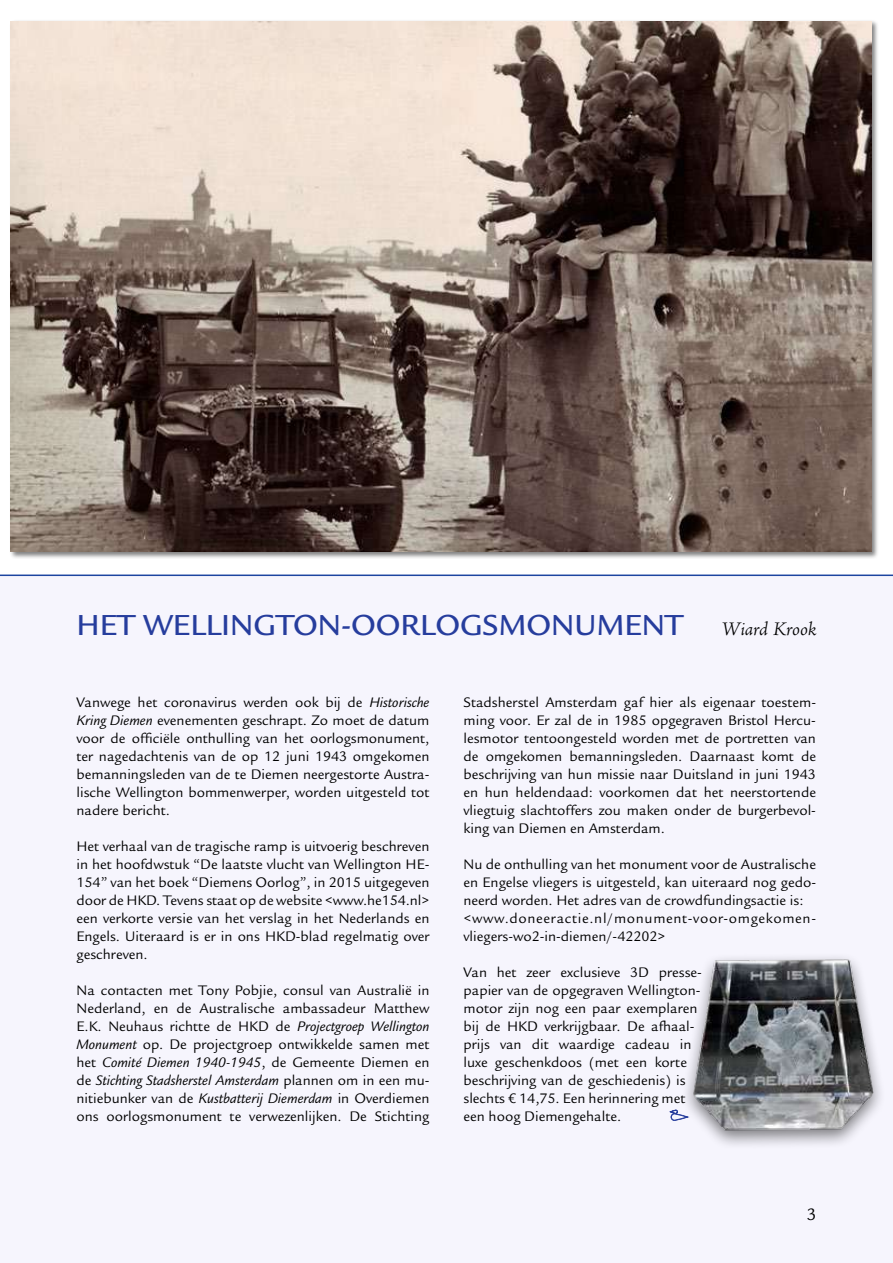
<style>
.page{position:relative;width:893px;height:1263px;background:#fff}
.page>*{position:absolute;margin:0;border:0;box-sizing:border-box;transform-origin:0 0}
.t1{font:500 31.5px "Legacy Sans Std";color:#263d9d}
.t2{font:18px "Legacy Sans Std";color:#000}
.t3{font:15px/18px "Legacy Sans Std";color:#000;text-align:justify}
.s1{font-family:"Adobe Jenson Pro";font-weight:300;font-style:italic;font-size:19.5px;color:#000}
.s2{font-style:italic}
</style>
<div class="page">
<div style="left:9px;top:20px;width:870px;height:539px;background:#000;opacity:.5"></div>
<img style="left:11px;top:21px;width:861px;height:531px">
<div style="left:0;top:576px;width:893px;height:687px;background:#f6f5fd"></div>
<div style="left:671px;top:1113px;width:17px;height:8px;border:1px solid #263d9d;border-radius:3px"></div>
<div style="left:671px;top:1114px;width:16px;height:6px;border:1px solid #263d9d;border-radius:3px"></div>
<svg style="left:670px;top:1110px;width:8px;height:4px"></svg>
<hr style="left:0;top:574px;width:893px;height:2px;background:#1d45a0">
<div style="left:680px;top:952px;width:206px;height:198px;background:#000;opacity:.5"></div>
<img style="left:679px;top:952px;width:207px;height:186px">
<h1 class="t1" style="left:77px;top:607px;width:741px">HET WELLINGTON-OORLOGSMONUMENT <span class="s1">Wiard Krook</span></h1>
<p class="t3" style="left:77px;top:693px;width:354px">Vanwege het coronavirus werden ook bij de <span class="s2">Historische Kring Diemen</span> evenementen geschrapt. Zo moet de datum voor de officiële onthulling van het oorlogsmonument, ter nagedachtenis van de op 12 juni 1943 omgekomen bemanningsleden van de te Diemen neergestorte Austra&shy;lische Wellington bommenwerper, worden uitgesteld tot nadere bericht.</p>
<p class="t3" style="left:77px;top:837px;width:354px">Het verhaal van de tragische ramp is uitvoerig beschreven in het hoofdwstuk “De laatste vlucht van Wellington HE-154” van het boek “Diemens Oorlog”, in 2015 uitgegeven door de HKD. Tevens staat op de website &lt;www.he154.nl&gt; een verkorte versie van het verslag in het Nederlands en Engels. Uiteraard is er in ons HKD-blad regelmatig over geschreven.</p>
<p class="t3" style="left:77px;top:981px;width:354px">Na contacten met Tony Pobjie, consul van Australië in Nederland, en de Australische ambassadeur Matthew E.K. Neuhaus richtte de HKD de <span class="s2">Projectgroep Wellington Monument</span> op. De projectgroep ontwikkelde samen met het <span class="s2">Comité Diemen 1940-1945</span>, de Gemeente Diemen en de <span class="s2">Stichting Stadsherstel Amsterdam</span> plannen om in een mu&shy;nitiebunker van de <span class="s2">Kustbatterij Diemerdam</span> in Overdiemen ons oorlogsmonument te verwezenlijken. De Stichting</p>
<p class="t3" style="left:463px;top:693px;width:354px">Stadsherstel Amsterdam gaf hier als eigenaar toestem&shy;ming voor. Er zal de in 1985 opgegraven Bristol Hercu&shy;lesmotor tentoongesteld worden met de portretten van de omgekomen bemanningsleden. Daarnaast komt de beschrijving van hun missie naar Duitsland in juni 1943 en hun heldendaad: voorkomen dat het neerstortende vliegtuig slachtoffers zou maken onder de burgerbevol&shy;king van Diemen en Amsterdam.</p>
<p class="t3" style="left:463px;top:855px;width:354px;text-align:left">Nu de onthulling van het monument voor de Australische en Engelse vliegers is uitgesteld, kan uiteraard nog gedo&shy;neerd worden. Het adres van de crowdfundingsactie is: &lt;www.doneeractie.nl/monument-voor-omgekomen&shy;vliegers-wo2-in-diemen/-42202&gt;</p>
<p class="t3" style="left:463px;top:963px;width:240px;text-align:left">Van het zeer exclusieve 3D presse&shy;papier van de opgegraven Wellington&shy;motor zijn nog een paar exemplaren bij de HKD verkrijgbaar. De afhaal&shy;prijs van dit waardige cadeau in luxe geschenkdoos (met een korte beschrijving van de geschiedenis) is slechts € 14,75. Een herinnering met een hoog Diemengehalte.</p>
<p class="t2" style="left:807px;top:1204px;width:11px">3</p>
</div>
